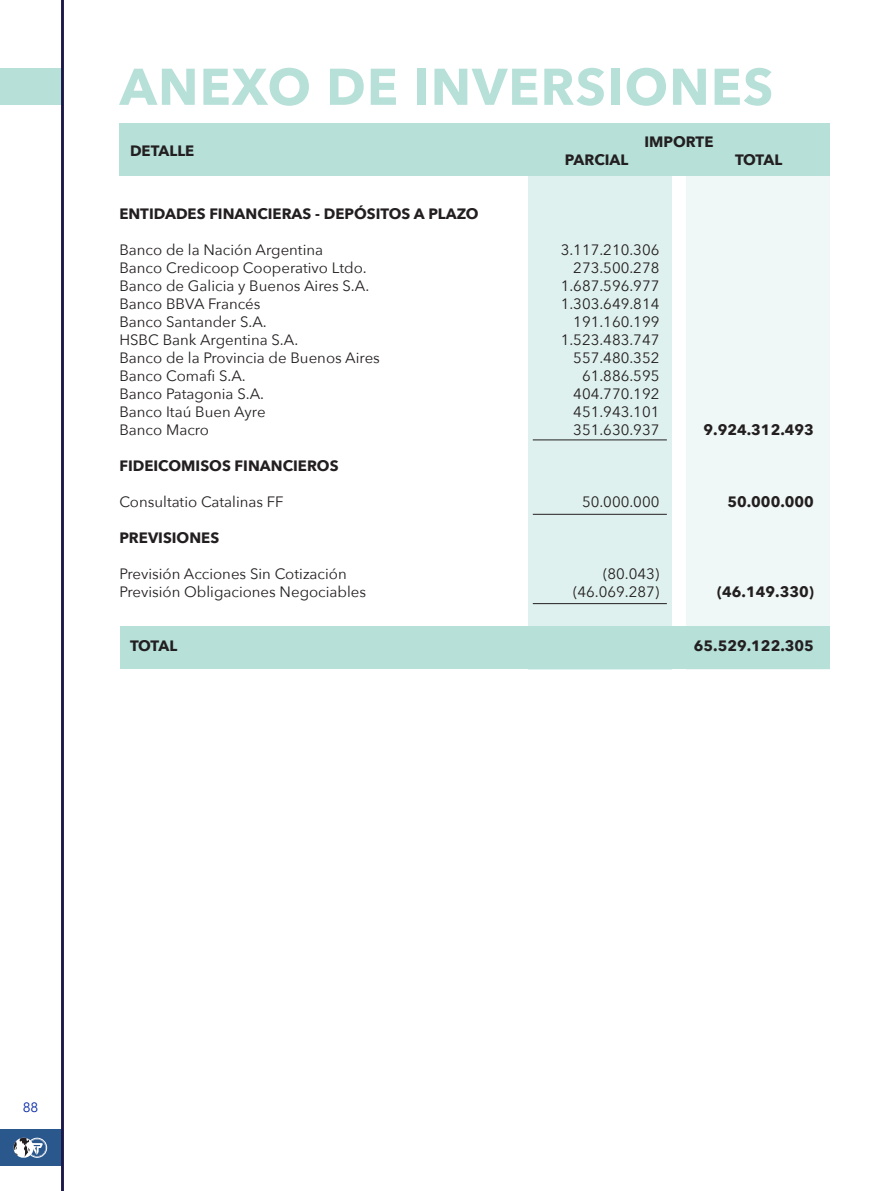
<style>
.page{position:relative;width:893px;height:1191px;background:#fff}
.page>*{position:absolute;margin:0;border:0;box-sizing:border-box;transform-origin:0 0}
.t1{font:700 51px "Avenir Next";letter-spacing:.025em;color:#b6e0d8}
.t2{font:15px "Avenir Next";color:#231f20}
.t3{font:700 15px "Avenir Next";color:#231f20}
.t4{font:13.5px "Avenir Next";color:#0024a7}
</style>
<div class="page">
<div style="left:0;top:1128px;width:62px;height:37px;background:#2a578c"></div>
<div style="left:0;top:68px;width:62px;height:36px;background:#b6e0d8"></div>
<hr style="left:61px;top:0;width:3px;height:1191px;background:#1b1747">
<svg style="left:13px;top:1137px;width:34px;height:21px"></svg>
<div style="left:686px;top:166px;width:143px;height:503px;background:#eff8f6"></div>
<div style="left:528px;top:166px;width:143px;height:503px;background:#dff1ee"></div>
<div style="left:119px;top:123px;width:710px;height:52px;background:#b6e0d8"></div>
<hr style="left:533px;top:439px;width:134px;height:1px;background:#231f20">
<hr style="left:533px;top:514px;width:134px;height:1px;background:#231f20">
<hr style="left:533px;top:603px;width:134px;height:1px;background:#231f20">
<div style="left:120px;top:626px;width:709px;height:43px;background:#b6e0d8"></div>
<p class="t1" style="left:120px;top:43px;width:655px">ANEXO DE INVERSIONES</p>
<p class="t3" style="left:130px;top:138px;width:66px">DETALLE</p>
<p class="t3" style="left:644px;top:129px;width:71px">IMPORTE</p>
<p class="t3" style="left:565px;top:147px;width:65px">PARCIAL</p>
<p class="t3" style="left:735px;top:147px;width:49px">TOTAL</p>
<p class="t3" style="left:119px;top:201px;width:361px">ENTIDADES FINANCIERAS - DEPÓSITOS A PLAZO</p>
<p class="t2" style="left:119px;top:237px;width:205px">Banco de la Nación Argentina</p>
<p class="t2" style="left:561px;top:237px;width:100px">3.117.210.306</p>
<p class="t2" style="left:119px;top:255px;width:249px">Banco Credicoop Cooperativo Ltdo.</p>
<p class="t2" style="left:573px;top:255px;width:88px">273.500.278</p>
<p class="t2" style="left:119px;top:273px;width:251px">Banco de Galicia y Buenos Aires S.A.</p>
<p class="t2" style="left:561px;top:273px;width:100px">1.687.596.977</p>
<p class="t2" style="left:119px;top:291px;width:143px">Banco BBVA Francés</p>
<p class="t2" style="left:561px;top:291px;width:100px">1.303.649.814</p>
<p class="t2" style="left:119px;top:309px;width:149px">Banco Santander S.A.</p>
<p class="t2" style="left:573px;top:309px;width:88px">191.160.199</p>
<p class="t2" style="left:119px;top:327px;width:180px">HSBC Bank Argentina S.A.</p>
<p class="t2" style="left:561px;top:327px;width:100px">1.523.483.747</p>
<p class="t2" style="left:119px;top:345px;width:262px">Banco de la Provincia de Buenos Aires</p>
<p class="t2" style="left:573px;top:345px;width:88px">557.480.352</p>
<p class="t2" style="left:119px;top:363px;width:128px">Banco Comafi S.A.</p>
<p class="t2" style="left:582px;top:363px;width:79px">61.886.595</p>
<p class="t2" style="left:119px;top:381px;width:146px">Banco Patagonia S.A.</p>
<p class="t2" style="left:573px;top:381px;width:88px">404.770.192</p>
<p class="t2" style="left:119px;top:399px;width:148px">Banco Itaú Buen Ayre</p>
<p class="t2" style="left:573px;top:399px;width:88px">451.943.101</p>
<p class="t2" style="left:119px;top:417px;width:91px">Banco Macro</p>
<p class="t2" style="left:573px;top:417px;width:88px">351.630.937</p>
<p class="t3" style="left:703px;top:417px;width:112px">9.924.312.493</p>
<p class="t3" style="left:119px;top:453px;width:221px">FIDEICOMISOS FINANCIEROS</p>
<p class="t2" style="left:119px;top:489px;width:166px">Consultatio Catalinas FF</p>
<p class="t2" style="left:582px;top:489px;width:79px">50.000.000</p>
<p class="t3" style="left:727px;top:489px;width:88px">50.000.000</p>
<p class="t3" style="left:119px;top:525px;width:101px">PREVISIONES</p>
<p class="t2" style="left:119px;top:561px;width:229px">Previsión Acciones Sin Cotización</p>
<p class="t2" style="left:603px;top:561px;width:58px">(80.043)</p>
<p class="t2" style="left:119px;top:579px;width:248px">Previsión Obligaciones Negociables</p>
<p class="t2" style="left:573px;top:579px;width:88px">(46.069.287)</p>
<p class="t3" style="left:717px;top:579px;width:98px">(46.149.330)</p>
<p class="t3" style="left:130px;top:633px;width:49px">TOTAL</p>
<p class="t3" style="left:694px;top:633px;width:122px">65.529.122.305</p>
<p class="t4" style="left:23px;top:1095px;width:17px">88</p>
</div>
